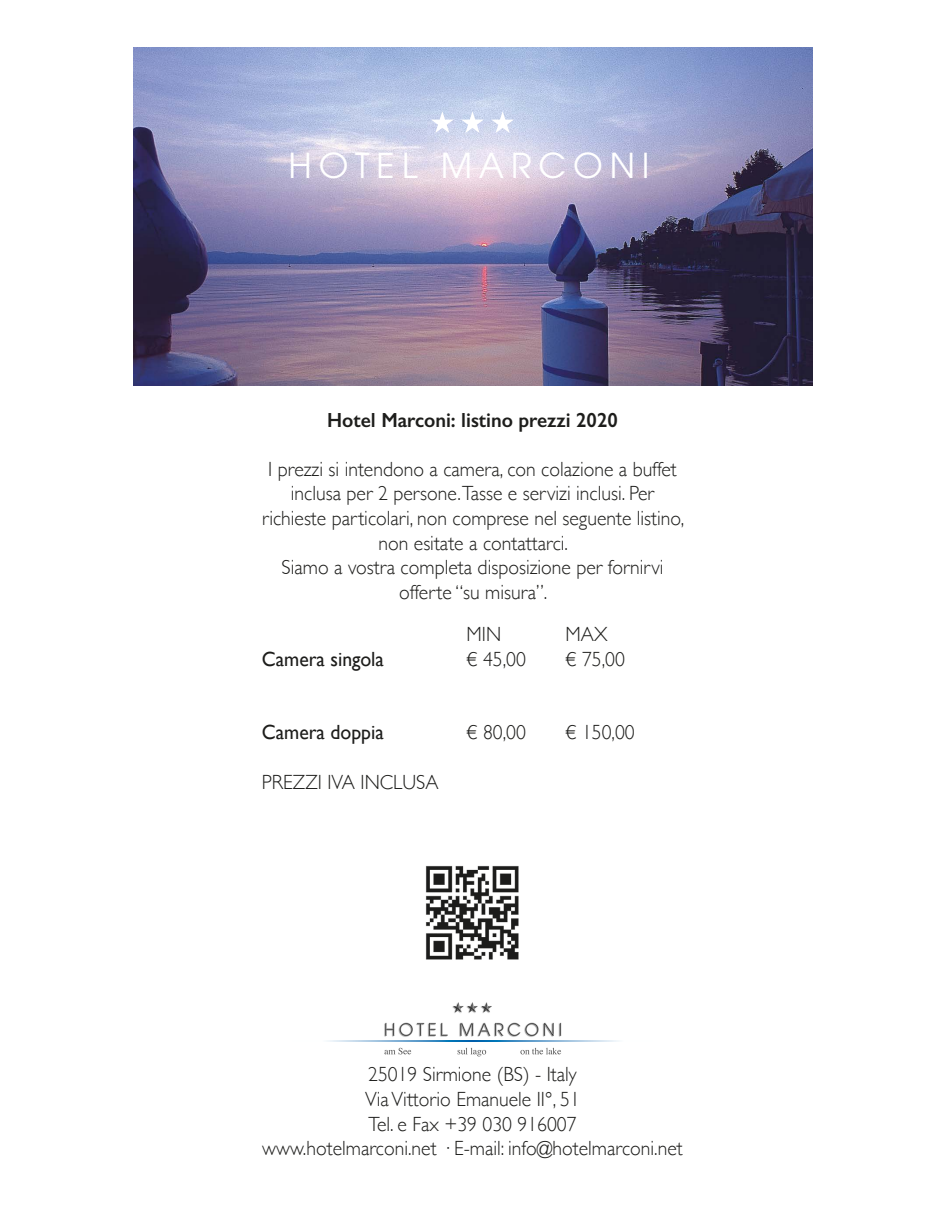
<style>
.page{position:relative;width:945px;height:1209px;background:#fff}
.page>*{position:absolute;margin:0;border:0;box-sizing:border-box;transform-origin:0 0}
.t1{font:34.21px "Avant Garde";letter-spacing:.2em;color:#fff}
.t2{font:300 20.47px/24.6px "Gill Sans";color:#1d1d1b;text-align:center;scale:.96 1}
.t3{font:600 20.47px "Gill Sans";color:#1d1d1b;scale:.96 1}
.t4{font:20.47px "Gill Sans";color:#1d1d1b;scale:.96 1}
</style>
<div class="page">
<img style="left:379px;top:1002px;width:187px;height:55px">
<svg style="left:327px;top:1040px;width:292px;height:1px"></svg>
<img style="left:425px;top:865px;width:94px;height:95px">
<img style="left:133px;top:48px;width:679px;height:337px">
<svg style="left:431px;top:111px;width:23px;height:22px"></svg>
<svg style="left:461px;top:111px;width:23px;height:22px"></svg>
<svg style="left:491px;top:111px;width:23px;height:22px"></svg>
<h1 class="t1" style="left:289px;top:146px;width:363px">HOTEL MARCONI</h1>
<p class="t3" style="left:327px;top:407px;width:304px">Hotel Marconi: listino prezzi 2020</p>
<p class="t2" style="left:262px;top:456px;width:441px">I prezzi si intendono a camera, con colazione a buffet inclusa per 2 persone.Tasse e servizi inclusi. Per richieste particolari, non comprese nel seguente listino, non esitate a contattarci.<br>Siamo a vostra completa disposizione per fornirvi offerte “su misura”.</p>
<p class="t2" style="left:467px;top:621px;width:38px">MIN</p>
<p class="t2" style="left:566px;top:621px;width:45px">MAX</p>
<p class="t4" style="left:262px;top:646px;width:129px">Camera singola</p>
<p class="t2" style="left:467px;top:645px;width:63px">€ 45,00</p>
<p class="t2" style="left:566px;top:645px;width:63px">€ 75,00</p>
<p class="t4" style="left:262px;top:720px;width:128px">Camera doppia</p>
<p class="t2" style="left:467px;top:719px;width:63px">€ 80,00</p>
<p class="t2" style="left:566px;top:719px;width:74px">€ 150,00</p>
<p class="t2" style="left:262px;top:768px;width:185px">PREZZI IVA INCLUSA</p>
<p class="t2" style="left:262px;top:1061px;width:439px">25019 Sirmione (BS) - Italy<br>Via Vittorio Emanuele II°, 51<br>Tel. e Fax +39 030 916007<br>www.hotelmarconi.net · E-mail: info@hotelmarconi.net</p>
</div>
